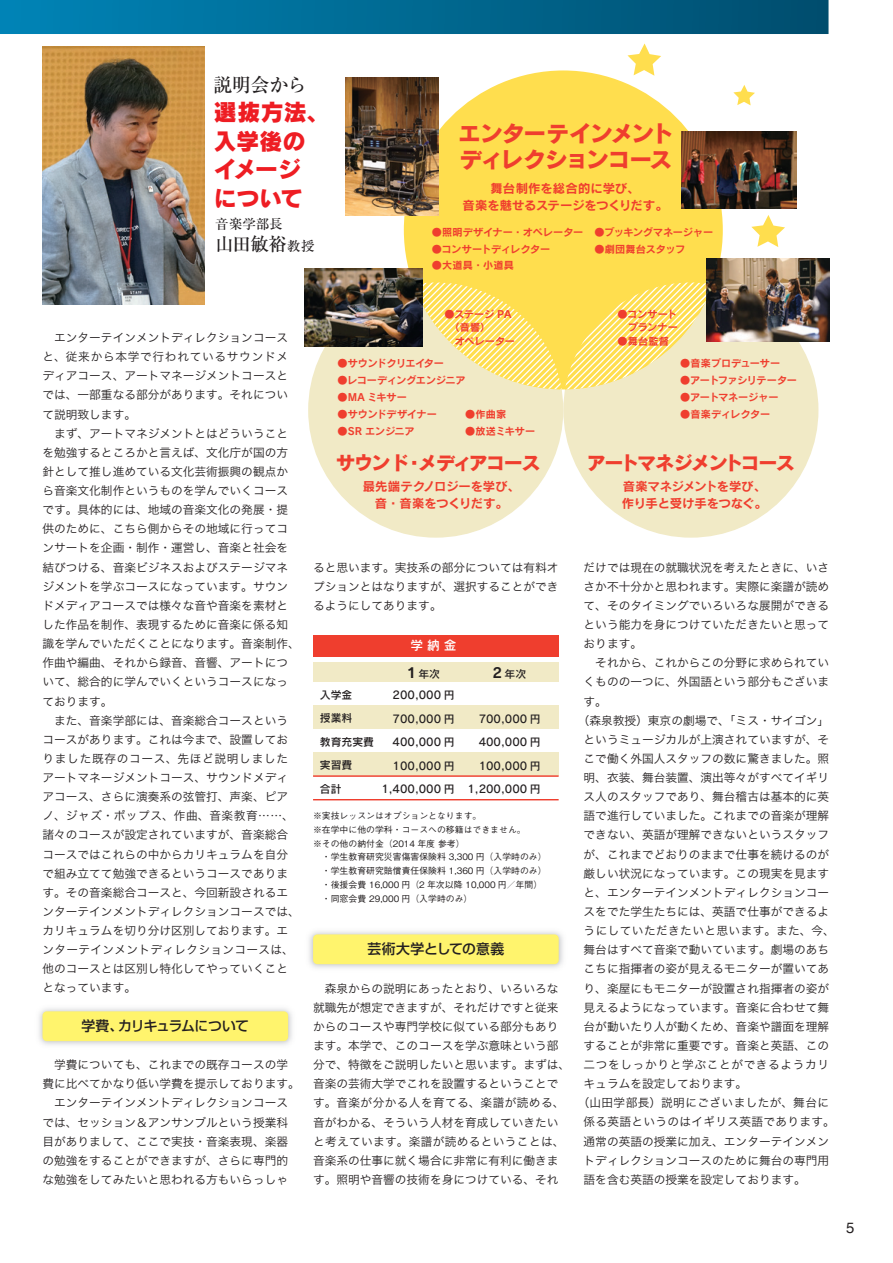
<style>
.page{position:relative;width:893px;height:1263px;background:#fff}
.page>*{position:absolute;margin:0;border:0;box-sizing:border-box;transform-origin:0 0}
.t1{font:23.4px/28.7px "Rodin Pro EB";letter-spacing:-.035em;color:#ee1d23}
.t2{font:22.8px/25.5px "Rodin Pro EB";letter-spacing:-.07em;color:#ef3e2e}
.t3{font:500 19.2px "Ryumin Pro";letter-spacing:-.035em;color:#231f20}
.t4{font:19.05px "Rodin Pro EB";letter-spacing:-.075em;color:#ef3e2e}
.t5{font:500 18.45px "Ryumin Pro";color:#231f20}
.t6{font:14.85px "Helvetica";color:#231f20}
.t7{font:500 13.8px "Shin Go Pro";letter-spacing:-.05em;color:#231f20}
.t8{font:500 13.8px "Shin Go Pro";letter-spacing:.01em;color:#231f20}
.t9{font:500 13.5px "Ryumin Pro";letter-spacing:-.005em;color:#231f20}
.t10{font:12.75px "Rodin Pro DB";color:#fff}
.t11{font:12.3px/16.8px "Rodin Pro B";letter-spacing:-.015em;color:#ef3e2e;text-align:center}
.t12{font:11.7px/19.2px "Hira Kaku Pro W3";color:#231f20}
.t13{font:11.7px "Hira Kaku Pro W3";letter-spacing:.035em;color:#231f20}
.t14{font:11.7px "Hira Kaku Pro W3";letter-spacing:.025em;color:#231f20}
.t15{font:11.7px "Hira Kaku Pro W3";letter-spacing:.055em;color:#231f20}
.t16{font:10.8px/23.7px "Rodin Pro DB";color:#231f20}
.t17{font:10.05px/13.5px "Rodin Pro B";letter-spacing:-.015em;color:#ef3e2e}
.t18{font:10.05px/13.5px "Rodin Pro B";letter-spacing:.005em;color:#ef3e2e}
.t19{font:10.05px "Rodin Pro B";letter-spacing:-.04em;color:#ef3e2e}
.t20{font:10.05px "Rodin Pro B";letter-spacing:-.05em;color:#ef3e2e}
.t21{font:500 8.85px/13.8px "Gothic BBB Pro";color:#231f20}
.s1{font-size:13.5px}
.s2{font-family:"Rodin Pro B";font-size:13.8px}
</style>
<div class="page">
<img style="left:39px;top:1008px;width:253px;height:37px">
<div style="left:43px;top:1011px;width:245px;height:30px;background:#fff46d;border-radius:4px"></div>
<img style="left:309px;top:931px;width:254px;height:37px">
<div style="left:313px;top:934px;width:246px;height:30px;background:#fff46d;border-radius:4px"></div>
<div style="left:313px;top:662px;width:246px;height:19px;background:#f1eac6"></div>
<div style="left:313px;top:705px;width:246px;height:24px;background:#f1eac6"></div>
<div style="left:313px;top:752px;width:246px;height:24px;background:#f1eac6"></div>
<hr style="left:313px;top:775px;width:246px;height:2px;background:#ef3e2e">
<hr style="left:313px;top:799px;width:246px;height:1px;background:#ef3e2e">
<img style="left:43px;top:47px;width:161px;height:257px">
<div style="left:313px;top:635px;width:246px;height:22px;background:#ef3e2e"></div>
<div style="left:308px;top:282px;width:255px;height:256px;background:#f1eac6;border-radius:50%"></div>
<div style="left:563px;top:282px;width:255px;height:256px;background:#f1eac6;border-radius:50%"></div>
<div style="left:404px;top:70px;width:319px;height:319px;background:#ffde4e;border-radius:50%"></div>
<svg style="left:751px;top:215px;width:34px;height:32px"></svg>
<svg style="left:627px;top:43px;width:34px;height:33px"></svg>
<svg style="left:733px;top:85px;width:22px;height:20px"></svg>
<svg style="left:422px;top:282px;width:291px;height:107px"></svg>
<img style="left:305px;top:268px;width:117px;height:79px">
<img style="left:681px;top:131px;width:116px;height:77px">
<img style="left:706px;top:259px;width:124px;height:82px">
<img style="left:346px;top:77px;width:92px;height:139px">
<svg style="left:0;top:0;width:828px;height:34px;background:#006891"></svg>
<h3 class="t3" style="left:214px;top:70px;width:94px">説明会から</h3>
<h1 class="t1" style="left:214px;top:97px;width:117px">選抜方法、入学後のイメージについて</h1>
<p class="t9" style="left:215px;top:213px;width:69px">音楽学部長</p>
<h3 class="t5" style="left:215px;top:229px;width:101px">山田敏裕<span class="s1">教授</span></h3>
<h2 class="t2" style="left:458px;top:120px;width:217px">エンターテインメントディレクションコース</h2>
<p class="t11" style="left:462px;top:179px;width:207px">舞台制作を総合的に学び、<br>音楽を魅せるステージをつくりだす。</p>
<p class="t18" style="left:432px;top:225px;width:153px">●照明デザイナー・オペレーター</p>
<p class="t17" style="left:432px;top:242px;width:120px">●コンサートディレクター</p>
<p class="t17" style="left:432px;top:258px;width:83px">●大道具・小道具</p>
<p class="t17" style="left:594px;top:225px;width:120px">●ブッキングマネージャー</p>
<p class="t17" style="left:594px;top:242px;width:92px">●劇団舞台スタッフ</p>
<p class="t12" style="left:43px;top:327px;width:259px">　エンターテインメントディレクションコースと、従来から本学で行われているサウンドメディアコース、アートマネージメントコースとでは、一部重なる部分があります。それについて説明致します。<br>　まず、アートマネジメントとはどういうことを勉強するところかと言えば、文化庁が国の方針として推し進めている文化芸術振興の観点から音楽文化制作というものを学んでいくコースです。具体的には、地域の音楽文化の発展・提供のために、こちら側からその地域に行ってコンサートを企画・制作・運営し、音楽と社会を結びつける、音楽ビジネスおよびステージマネジメントを学ぶコースになっています。サウンドメディアコースでは様々な音や音楽を素材とした作品を制作、表現するために音楽に係る知識を学んでいただくことになります。音楽制作、作曲や編曲、それから録音、音響、アートについて、総合的に学んでいくというコースになっております。<br>　また、音楽学部には、音楽総合コースというコースがあります。これは今まで、設置しておりました既存のコース、先ほど説明しましたアートマネージメントコース、サウンドメディアコース、さらに演奏系の弦管打、声楽、ピアノ、ジャズ・ポップス、作曲、音楽教育……、諸々のコースが設定されていますが、音楽総合コースではこれらの中からカリキュラムを自分で組み立てて勉強できるというコースであります。その音楽総合コースと、今回新設されるエンターテインメントディレクションコースでは、カリキュラムを切り分け区別しております。エンターテインメントディレクションコースは、他のコースとは区別し特化してやっていくこととなっています。</p>
<p class="t7" style="left:82px;top:1014px;width:169px">学費、カリキュラムについて</p>
<p class="t12" style="left:43px;top:1054px;width:259px">　学費についても、これまでの既存コースの学費に比べてかなり低い学費を提示しております。　エンターテインメントディレクションコースでは、セッション＆アンサンブルという授業科目がありまして、ここで実技・音楽表現、楽器の勉強をすることができますが、さらに専門的な勉強をしてみたいと思われる方もいらっしゃ</p>
<p class="t17" style="left:445px;top:307px;width:72px">●ステージ PA　（音響）<br>　オペレーター</p>
<p class="t20" style="left:337px;top:357px;width:108px">●サウンドクリエイター</p>
<p class="t17" style="left:337px;top:373px;width:130px">●レコーディングエンジニア</p>
<p class="t17" style="left:337px;top:390px;width:71px">●MA ミキサー</p>
<p class="t17" style="left:337px;top:407px;width:101px">●サウンドデザイナー</p>
<p class="t17" style="left:337px;top:424px;width:79px">●SR エンジニア</p>
<p class="t17" style="left:465px;top:407px;width:43px">●作曲家</p>
<p class="t17" style="left:465px;top:424px;width:71px">●放送ミキサー</p>
<p class="t18" style="left:617px;top:307px;width:62px">●コンサート　プランナー</p>
<p class="t17" style="left:617px;top:334px;width:53px">●舞台監督</p>
<p class="t17" style="left:680px;top:356px;width:102px">●音楽プロデューサー</p>
<p class="t19" style="left:680px;top:374px;width:118px">●アートファシリテーター</p>
<p class="t17" style="left:680px;top:390px;width:100px">●アートマネージャー</p>
<p class="t17" style="left:680px;top:407px;width:91px">●音楽ディレクター</p>
<h3 class="t4" style="left:336px;top:449px;width:206px">サウンド・メディアコース</h3>
<h3 class="t4" style="left:587px;top:449px;width:210px">アートマネジメントコース</h3>
<p class="t11" style="left:363px;top:478px;width:159px">最先端テクノロジーを学び、音・音楽をつくりだす。</p>
<p class="t11" style="left:622px;top:478px;width:146px;text-align:left">音楽マネジメントを学び、作り手と受け手をつなぐ。</p>
<p class="t12" style="left:313px;top:557px;width:247px;text-align:justify">ると思います。実技系の部分については有料オプションとはなりますが、選択することができるようにしてあります。</p>
<p class="t16" style="left:320px;top:682px;width:56px">入学金<br>授業料<br>教育充実費実習費<br>合計</p>
<p class="t10" style="left:410px;top:637px;width:47px">学納金</p>
<p class="t16" style="left:393px;top:663px;width:64px;line-height:21px;text-indent:12px"><span class="s2">１</span>年次　<br>200,000 円</p>
<p class="t16" style="left:381px;top:706px;width:75px;text-align:right">700,000 円<br>400,000 円<br>100,000 円<br>1,400,000 円</p>
<p class="t16" style="left:492px;top:661px;width:46px"><span class="s2">2</span> 年次　</p>
<p class="t16" style="left:467px;top:706px;width:75px;text-align:right">700,000 円<br>400,000 円<br>100,000 円<br>1,200,000 円</p>
<p class="t21" style="left:313px;top:808px;width:235px">※実技レッスンはオプションとなります。<br>※在学中に他の学科・コースへの移籍はできません。<br>※その他の納付金（2014 年度参考）<br>　・学生教育研究災害傷害保険料 3,300 円（入学時のみ）　・学生教育研究賠償責任保険料 1,360 円（入学時のみ）　・後援会費 16,000 円（2 年次以降 10,000 円／年間）　・同窓会費 29,000 円（入学時のみ）</p>
<p class="t8" style="left:368px;top:938px;width:138px">芸術大学としての意義</p>
<p class="t12" style="left:313px;top:978px;width:259px">　森泉からの説明にあったとおり、いろいろな就職先が想定できますが、それだけですと従来からのコースや専門学校に似ている部分もあります。本学で、このコースを学ぶ意味という部分で、特徴をご説明したいと思います。まずは、音楽の芸術大学でこれを設置するということです。音楽が分かる人を育てる、楽譜が読める、音がわかる、そういう人材を育成していきたいと考えています。楽譜が読めるということは、音楽系の仕事に就く場合に非常に有利に働きます。照明や音響の技術を身につけている、それ</p>
<p class="t12" style="left:584px;top:557px;width:247px">だけでは現在の就職状況を考えたときに、いさ</p>
<p class="t12" style="left:584px;top:576px;width:247px">さか不十分かと思われます。実際に楽譜が読め</p>
<p class="t12" style="left:584px;top:595px;width:247px">て、そのタイミングでいろいろな展開ができる</p>
<p class="t12" style="left:584px;top:614px;width:247px">という能力を身につけていただきたいと思って</p>
<p class="t12" style="left:584px;top:633px;width:60px">おります。</p>
<p class="t12" style="left:584px;top:652px;width:247px">　それから、これからこの分野に求められてい</p>
<p class="t12" style="left:584px;top:671px;width:247px">くものの一つに、外国語という部分もございま</p>
<p class="t12" style="left:584px;top:691px;width:25px">す。</p>
<p class="t12" style="left:578px;top:710px;width:253px">（森泉教授）東京の劇場で、「ミス・サイゴン」</p>
<p class="t12" style="left:584px;top:729px;width:247px">というミュージカルが上演されていますが、そ</p>
<p class="t12" style="left:584px;top:748px;width:247px">こで働く外国人スタッフの数に驚きました。照</p>
<p class="t12" style="left:584px;top:767px;width:247px">明、衣装、舞台装置、演出等々がすべてイギリ</p>
<p class="t12" style="left:584px;top:786px;width:247px">ス人のスタッフであり、舞台稽古は基本的に英</p>
<p class="t12" style="left:584px;top:805px;width:247px">語で進行していました。これまでの音楽が理解</p>
<p class="t12" style="left:584px;top:825px;width:247px">できない、英語が理解できないというスタッフ</p>
<p class="t12" style="left:584px;top:844px;width:247px">が、これまでどおりのままで仕事を続けるのが</p>
<p class="t12" style="left:584px;top:863px;width:247px">厳しい状況になっています。この現実を見ます</p>
<p class="t12" style="left:584px;top:882px;width:247px">と、エンターテインメントディレクションコー</p>
<p class="t12" style="left:584px;top:901px;width:247px">スをでた学生たちには、英語で仕事ができるよ</p>
<p class="t13" style="left:584px;top:920px;width:253px">うにしていただきたいと思います。また、今、</p>
<p class="t12" style="left:584px;top:939px;width:247px">舞台はすべて音楽で動いています。劇場のあち</p>
<p class="t12" style="left:584px;top:958px;width:247px">こちに指揮者の姿が見えるモニターが置いてあ</p>
<p class="t12" style="left:584px;top:978px;width:247px">り、楽屋にもモニターが設置され指揮者の姿が</p>
<p class="t12" style="left:584px;top:997px;width:247px">見えるようになっています。音楽に合わせて舞</p>
<p class="t12" style="left:584px;top:1016px;width:247px">台が動いたり人が動くため、音楽や譜面を理解</p>
<p class="t12" style="left:584px;top:1035px;width:247px">することが非常に重要です。音楽と英語、この</p>
<p class="t15" style="left:584px;top:1054px;width:247px">二つをしっかりと学ぶことができるようカリ</p>
<p class="t12" style="left:584px;top:1073px;width:165px">キュラムを設定しております。</p>
<p class="t13" style="left:578px;top:1092px;width:253px">（山田学部長）説明にございましたが、舞台に</p>
<p class="t14" style="left:584px;top:1111px;width:253px">係る英語というのはイギリス英語であります。</p>
<p class="t12" style="left:584px;top:1131px;width:247px">通常の英語の授業に加え、エンターテインメン</p>
<p class="t12" style="left:584px;top:1150px;width:247px">トディレクションコースのために舞台の専門用</p>
<p class="t12" style="left:584px;top:1169px;width:224px">語を含む英語の授業を設定しております。</p>
<p class="t6" style="left:846px;top:1217px;width:10px">5</p>
</div>
